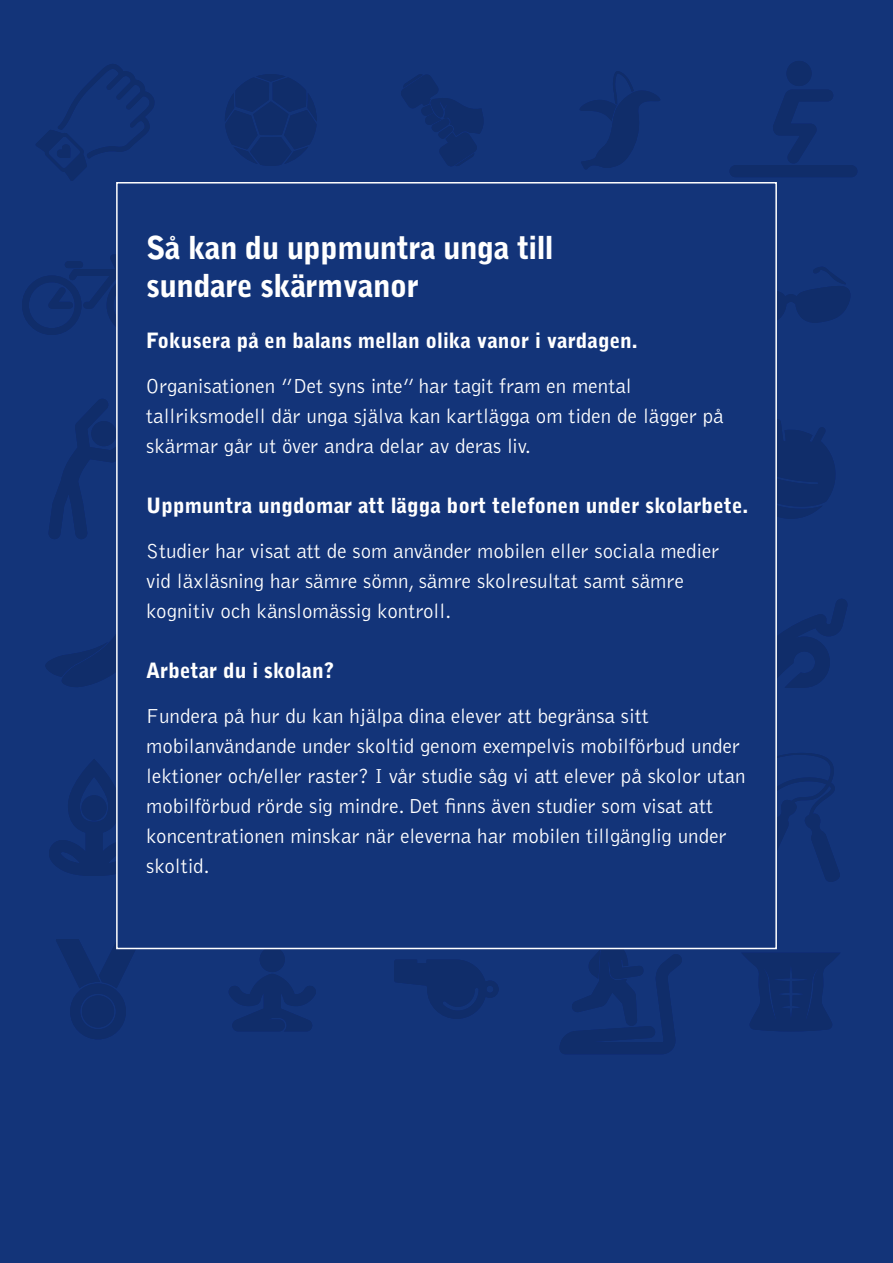
<style>
.page{position:relative;width:893px;height:1263px;background:#133479}
.page>*{position:absolute;margin:0;border:0;box-sizing:border-box;transform-origin:0 0}
.t1{font:900 31.5px/37.8px "Bell Gothic Std";letter-spacing:-.02em;color:#fff}
.t2{font:300 21px/30px "Bell Gothic Std";color:#fff}
.t3{font:900 21px "Bell Gothic Std";color:#fff}
</style>
<div class="page">
<svg style="left:401px;top:74px;width:83px;height:92px"></svg>
<svg style="left:49px;top:399px;width:67px;height:140px"></svg>
<div style="left:260px;top:947px;width:25px;height:25px;background:#102d6a;border-radius:50%"></div>
<svg style="left:229px;top:974px;width:87px;height:57px"></svg>
<svg style="left:49px;top:759px;width:67px;height:117px"></svg>
<svg style="left:22px;top:254px;width:94px;height:81px"></svg>
<div style="left:65px;top:261px;width:18px;height:7px;background:#102d6a;border-radius:3px"></div>
<svg style="left:777px;top:599px;width:70px;height:89px"></svg>
<svg style="left:559px;top:949px;width:124px;height:105px"></svg>
<div style="left:729px;top:165px;width:128px;height:12px;background:#102d6a;border-radius:6px"></div>
<div style="left:786px;top:61px;width:26px;height:25px;background:#102d6a;border-radius:50%"></div>
<svg style="left:773px;top:90px;width:60px;height:73px"></svg>
<svg style="left:777px;top:753px;width:63px;height:129px"></svg>
<svg style="left:36px;top:64px;width:118px;height:117px"></svg>
<svg style="left:45px;top:635px;width:71px;height:52px"></svg>
<svg style="left:580px;top:71px;width:80px;height:98px"></svg>
<svg style="left:777px;top:267px;width:73px;height:56px"></svg>
<svg style="left:777px;top:419px;width:58px;height:100px"></svg>
<svg style="left:742px;top:953px;width:98px;height:78px"></svg>
<svg style="left:225px;top:74px;width:92px;height:92px"></svg>
<svg style="left:394px;top:960px;width:105px;height:59px"></svg>
<svg style="left:56px;top:939px;width:84px;height:100px"></svg>
<div style="left:116px;top:182px;width:661px;height:767px;background:#133479;border:2px solid #fff"></div>
<h1 class="t1" style="left:146px;top:229px;width:409px">Så kan du uppmuntra unga till sundare skärmvanor</h1>
<p class="t3" style="left:146px;top:328px;width:493px">Fokusera på en balans mellan olika vanor i vardagen.</p>
<p class="t2" style="left:146px;top:371px;width:579px">Organisationen ”Det syns inte” har tagit fram en mental tallriksmodell där unga själva kan kartlägga om tiden de lägger på skärmar går ut över andra delar av deras liv.</p>
<p class="t3" style="left:146px;top:493px;width:604px">Uppmuntra ungdomar att lägga bort telefonen under skolarbete.</p>
<p class="t2" style="left:146px;top:536px;width:574px">Studier har visat att de som använder mobilen eller sociala medier vid läxläsning har sämre sömn, sämre skolresultat samt sämre kognitiv och känslomässig kontroll.</p>
<p class="t3" style="left:146px;top:658px;width:190px">Arbetar du i skolan?</p>
<p class="t2" style="left:146px;top:701px;width:601px">Fundera på hur du kan hjälpa dina elever att begränsa sitt mobilanvändande under skoltid genom exempelvis mobilförbud under lektioner och/eller raster? I vår studie såg vi att elever på skolor utan mobilförbud rörde sig mindre. Det finns även studier som visat att koncentrationen minskar när eleverna har mobilen tillgänglig under skoltid.</p>
</div>
